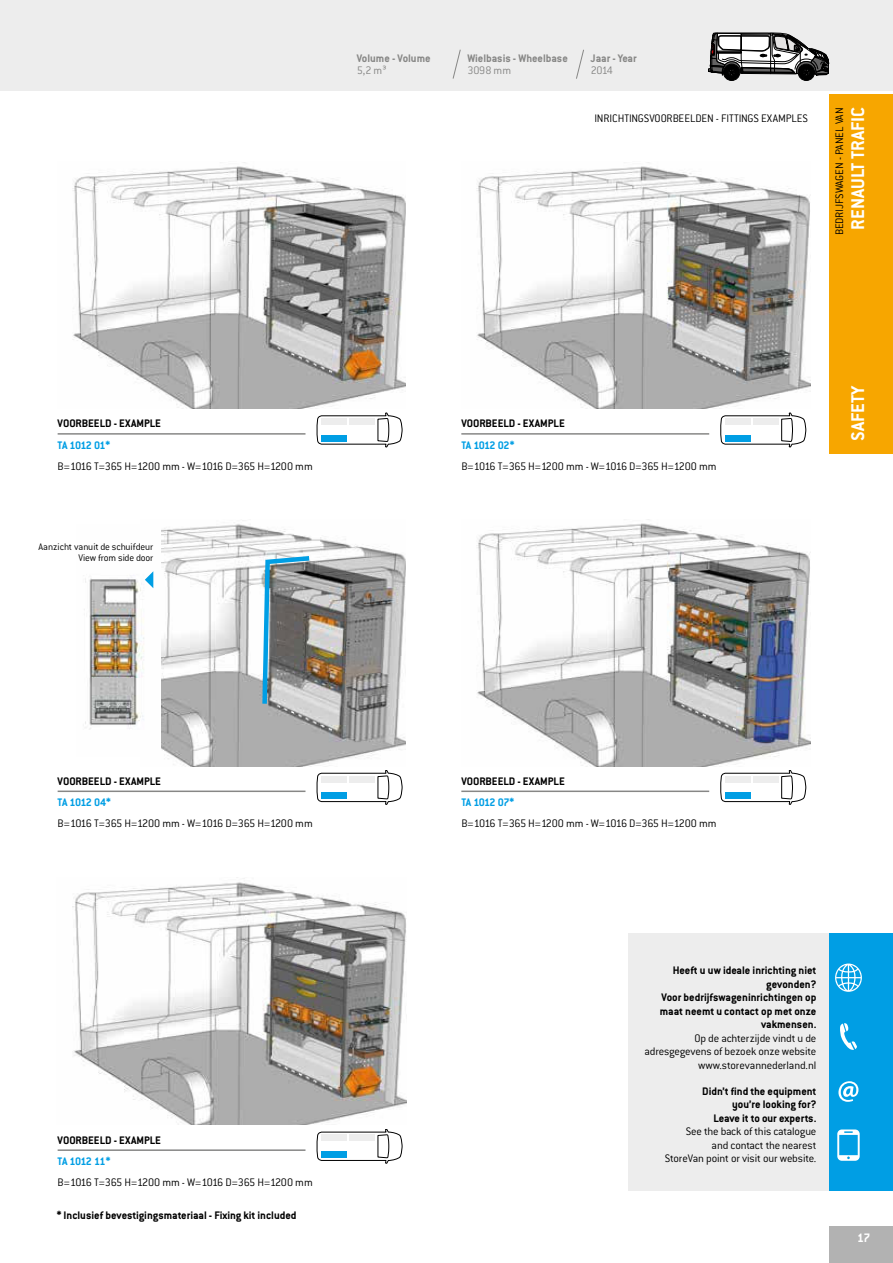
<style>
.page{position:relative;width:893px;height:1263px;background:#fff}
.page>*{position:absolute;margin:0;border:0;box-sizing:border-box;transform-origin:0 0}
.t1{font:700 20.25px "Conduit ITC Pro";color:#fff}
.t2{font:700 13.5px "Conduit ITC Pro";color:#fff}
.t3{font:700 12px/13.5px "Conduit ITC Pro";color:#000;text-align:right}
.t4{font:300 12px/13.5px "Conduit ITC Pro";letter-spacing:-.015em;color:#000;text-align:right}
.t5{font:300 12px "Conduit ITC Pro";letter-spacing:-.06em;color:#000}
.t6{font:700 12px "Conduit ITC Pro";letter-spacing:-.05em;color:#009ee4}
.t7{font:700 12px "Conduit ITC Pro";color:#878786}
.t8{font:300 12px "Conduit ITC Pro";letter-spacing:-.01em;color:#878786}
.t9{font:300 10.5px/10.5px "Conduit ITC Pro";letter-spacing:-.01em;color:#000;text-align:right}
</style>
<div class="page">
<div style="left:0;top:0;width:893px;height:90px;background:#ededed"></div>
<div style="left:829px;top:1226px;width:64px;height:37px;background:#b2b2b2"></div>
<div style="left:829px;top:94px;width:64px;height:360px;background:#f7a600"></div>
<div style="left:628px;top:933px;width:265px;height:258px;background:#ededed"></div>
<div style="left:829px;top:933px;width:64px;height:258px;background:#009ee4"></div>
<svg style="left:835px;top:963px;width:27px;height:29px"></svg>
<svg style="left:840px;top:1023px;width:17px;height:27px"></svg>
<svg style="left:838px;top:1081px;width:20px;height:21px"></svg>
<svg style="left:837px;top:1129px;width:23px;height:32px"></svg>
<img style="left:72px;top:162px;width:334px;height:246px">
<img style="left:476px;top:162px;width:334px;height:246px">
<img style="left:72px;top:878px;width:334px;height:246px">
<img style="left:477px;top:519px;width:333px;height:247px">
<img style="left:161px;top:520px;width:244px;height:246px">
<svg style="left:720px;top:770px;width:86px;height:35px"></svg>
<div style="left:753px;top:776px;width:25px;height:6px;background:#ededed"></div>
<div style="left:725px;top:776px;width:25px;height:6px;background:#ededed"></div>
<div style="left:725px;top:792px;width:25px;height:7px;background:#009ee4"></div>
<svg style="left:317px;top:1129px;width:85px;height:34px"></svg>
<div style="left:349px;top:1135px;width:26px;height:6px;background:#ededed"></div>
<div style="left:321px;top:1135px;width:26px;height:6px;background:#ededed"></div>
<div style="left:321px;top:1151px;width:26px;height:7px;background:#009ee4"></div>
<svg style="left:317px;top:770px;width:85px;height:35px"></svg>
<div style="left:349px;top:776px;width:26px;height:6px;background:#ededed"></div>
<div style="left:321px;top:776px;width:26px;height:6px;background:#ededed"></div>
<div style="left:321px;top:792px;width:26px;height:7px;background:#009ee4"></div>
<svg style="left:317px;top:413px;width:85px;height:34px"></svg>
<div style="left:349px;top:418px;width:26px;height:7px;background:#ededed"></div>
<div style="left:321px;top:418px;width:26px;height:7px;background:#ededed"></div>
<div style="left:321px;top:435px;width:26px;height:6px;background:#009ee4"></div>
<svg style="left:720px;top:413px;width:86px;height:34px"></svg>
<div style="left:753px;top:418px;width:25px;height:7px;background:#ededed"></div>
<div style="left:725px;top:418px;width:25px;height:7px;background:#ededed"></div>
<div style="left:725px;top:435px;width:25px;height:6px;background:#009ee4"></div>
<svg style="left:708px;top:32px;width:121px;height:49px"></svg>
<img style="left:84px;top:571px;width:70px;height:159px">
<svg style="left:145px;top:571px;width:8px;height:17px"></svg>
<svg style="left:260px;top:553px;width:54px;height:155px"></svg>
<svg style="left:453px;top:49px;width:8px;height:30px"></svg>
<svg style="left:576px;top:49px;width:8px;height:30px"></svg>
<hr style="left:461px;top:790px;width:248px;height:2px;background:#878786">
<hr style="left:461px;top:433px;width:248px;height:2px;background:#878786">
<hr style="left:58px;top:790px;width:247px;height:2px;background:#878786">
<hr style="left:58px;top:433px;width:247px;height:2px;background:#878786">
<hr style="left:58px;top:1149px;width:247px;height:2px;background:#878786">
<p class="t7" style="left:357px;top:53px;width:75px">Volume - Volume</p>
<p class="t7" style="left:467px;top:53px;width:102px">Wielbasis - Wheelbase</p>
<p class="t7" style="left:591px;top:53px;width:48px">Jaar - Year</p>
<p class="t8" style="left:357px;top:65px;width:31px">5,2 m³</p>
<p class="t8" style="left:467px;top:65px;width:45px">3098 mm</p>
<p class="t8" style="left:591px;top:65px;width:24px">2014</p>
<p class="t4" style="left:595px;top:113px;width:215px">INRICHTINGSVOORBEELDEN - FITTINGS EXAMPLES</p>
<h1 class="t1" style="left:850px;top:230px;width:124px;rotate:-90deg">RENAULT TRAFIC</h1>
<p class="t4" style="left:833px;top:235px;width:129px;rotate:-90deg">BEDRIJFSWAGEN - PANEL VAN</p>
<p class="t3" style="left:58px;top:418px;width:105px">VOORBEELD - EXAMPLE</p>
<p class="t6" style="left:58px;top:440px;width:54px">TA 1012 01*</p>
<p class="t3" style="left:461px;top:418px;width:105px">VOORBEELD - EXAMPLE</p>
<p class="t6" style="left:461px;top:440px;width:55px">TA 1012 02*</p>
<h1 class="t1" style="left:850px;top:441px;width:58px;rotate:-90deg">SAFETY</h1>
<p class="t5" style="left:58px;top:461px;width:257px">B=1016 T=365 H=1200 mm - W=1016 D=365 H=1200 mm</p>
<p class="t5" style="left:461px;top:461px;width:257px">B=1016 T=365 H=1200 mm - W=1016 D=365 H=1200 mm</p>
<p class="t9" style="left:39px;top:542px;width:116px">Aanzicht vanuit de schuifdeur<br>View from side door</p>
<p class="t3" style="left:58px;top:775px;width:105px">VOORBEELD - EXAMPLE</p>
<p class="t6" style="left:58px;top:797px;width:55px">TA 1012 04*</p>
<p class="t5" style="left:58px;top:819px;width:257px">B=1016 T=365 H=1200 mm - W=1016 D=365 H=1200 mm</p>
<p class="t3" style="left:58px;top:1134px;width:105px">VOORBEELD - EXAMPLE</p>
<p class="t6" style="left:58px;top:1156px;width:54px">TA 1012 11*</p>
<p class="t5" style="left:58px;top:1178px;width:257px">B=1016 T=365 H=1200 mm - W=1016 D=365 H=1200 mm</p>
<p class="t3" style="left:57px;top:1210px;width:241px">* Inclusief bevestigingsmateriaal - Fixing kit included</p>
<p class="t3" style="left:461px;top:775px;width:105px">VOORBEELD - EXAMPLE</p>
<p class="t6" style="left:461px;top:797px;width:54px">TA 1012 07*</p>
<p class="t5" style="left:461px;top:819px;width:257px">B=1016 T=365 H=1200 mm - W=1016 D=365 H=1200 mm</p>
<p class="t3" style="left:660px;top:965px;width:158px">Heeft u uw ideale inrichting niet gevonden?<br>Voor bedrijfswageninrichtingen op maat neemt u contact op met onze vakmensen.</p>
<p class="t4" style="left:644px;top:1032px;width:174px">Op de achterzijde vindt u de adresgegevens of bezoek onze website www.storevannederland.nl</p>
<p class="t3" style="left:702px;top:1085px;width:116px">Didn’t find the equipment you’re looking for?<br>Leave it to our experts.</p>
<p class="t4" style="left:665px;top:1126px;width:153px">See the back of this catalogue<br>and contact the nearest<br>StoreVan point or visit our website.</p>
<p class="t2" style="left:857px;top:1232px;width:14px">17</p>
</div>
